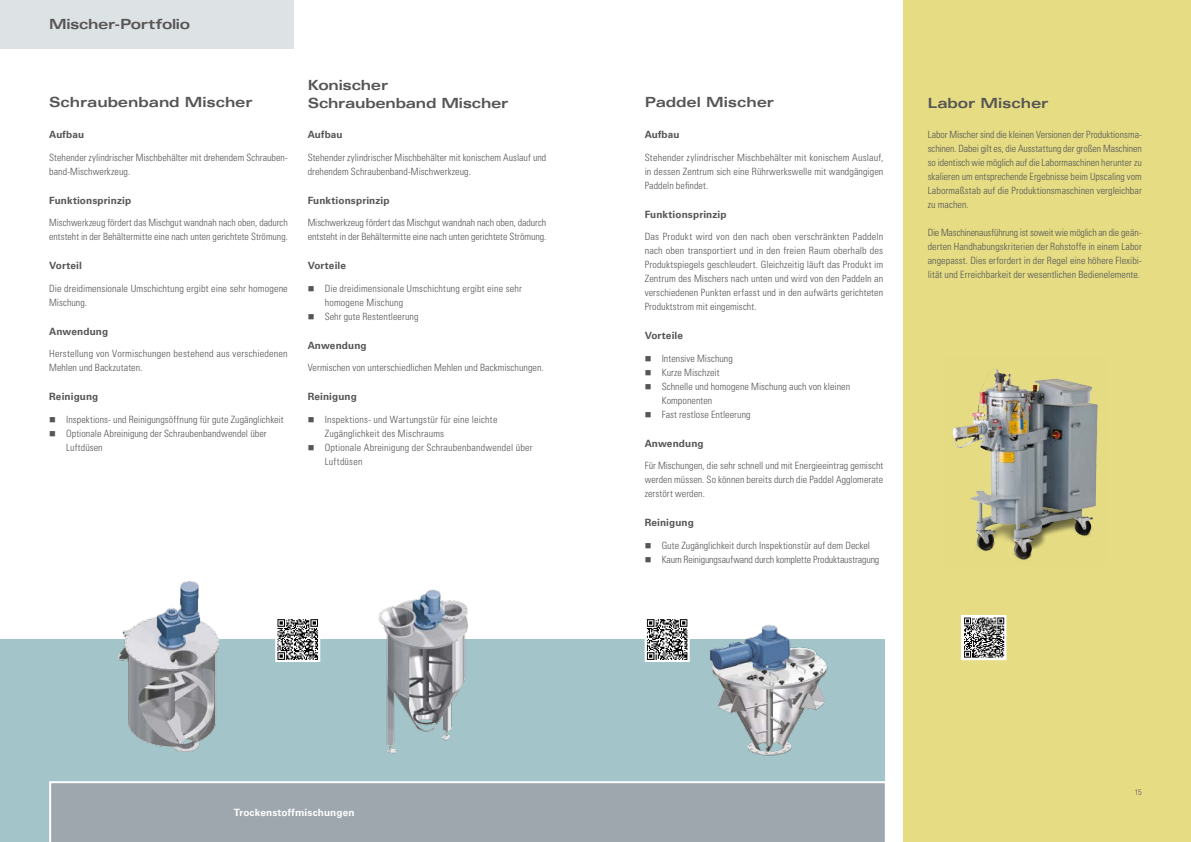
<style>
.page{position:relative;width:1191px;height:842px;background:#fff}
.page>*{position:absolute;margin:0;border:0;box-sizing:border-box;transform-origin:0 0}
.t1{font:700 expanded 14px/18px "Univers LT Std";letter-spacing:-.015em;color:#565655}
.t2{font:300 condensed 10px/14px "Univers LT Std";letter-spacing:.005em;color:#565655}
.t3{font:700 10px "Univers LT Std";letter-spacing:.01em;color:#565655}
.t4{font:300 condensed 10px "Univers LT Std";letter-spacing:-.015em;color:#565655}
.t5{font:700 10px "Univers LT Std";letter-spacing:.015em;color:#fff}
.t6{font:300 condensed 8px "Univers LT Std";color:#565655}
</style>
<div class="page">
<div style="left:0;top:639px;width:884px;height:203px;background:#a3c5c9"></div>
<div style="left:903px;top:0;width:288px;height:842px;background:#e5dc84"></div>
<div style="left:0;top:0;width:293px;height:49px;background:#dde2e5"></div>
<img style="left:118px;top:582px;width:101px;height:170px">
<img style="left:378px;top:589px;width:90px;height:165px">
<img style="left:710px;top:624px;width:118px;height:132px">
<img style="left:982px;top:368px;width:116px;height:192px">
<img style="left:952px;top:369px;width:63px;height:181px">
<div style="left:49px;top:781px;width:836px;height:61px;background:#9da7ad"></div>
<svg style="left:278px;top:620px;width:39px;height:39px;background:#808080"></svg>
<div style="left:275px;top:617px;width:45px;height:45px;border:2px solid #fff"></div>
<svg style="left:647px;top:620px;width:39px;height:39px;background:#828282"></svg>
<div style="left:644px;top:617px;width:45px;height:45px;border:2px solid #fff"></div>
<div style="left:963px;top:616px;width:42px;height:43px;background:#fff"></div>
<svg style="left:964px;top:617px;width:40px;height:41px;background:#7f7f7f"></svg>
<div style="left:961px;top:615px;width:45px;height:45px;border:1px solid #fff"></div>
<h1 class="t1" style="left:49px;top:15px;width:142px">Mischer-Portfolio</h1>
<h1 class="t1" style="left:49px;top:93px;width:205px">Schraubenband Mischer</h1>
<p class="t3" style="left:49px;top:129px;width:36px">Aufbau</p>
<p class="t2" style="left:49px;top:150px;width:240px">Stehender zylindrischer Mischbehälter mit drehendem Schrauben&shy;band-Mischwerkzeug.</p>
<p class="t3" style="left:49px;top:194px;width:83px">Funktionsprinzip</p>
<p class="t2" style="left:49px;top:216px;width:240px">Mischwerkzeug fördert das Mischgut wandnah nach oben, dadurch entsteht in der Behältermitte eine nach unten gerichtete Strömung.</p>
<p class="t3" style="left:49px;top:260px;width:34px">Vorteil</p>
<p class="t2" style="left:49px;top:281px;width:240px">Die dreidimensionale Umschichtung ergibt eine sehr homogene<br>Mischung.</p>
<p class="t3" style="left:49px;top:325px;width:61px">Anwendung</p>
<p class="t2" style="left:49px;top:347px;width:240px">Herstellung von Vormischungen bestehend aus verschiedenen<br>Mehlen und Backzutaten.</p>
<p class="t3" style="left:49px;top:391px;width:51px">Reinigung</p>
<p class="t2" style="left:49px;top:412px;width:236px">■ Inspektions- und Reinigungsöffnung für gute Zugänglichkeit</p>
<p class="t2" style="left:66px;top:426px;width:202px;text-indent:-17px">■ Optionale Abreinigung der Schraubenbandwendel über<br>Luftdüsen</p>
<h1 class="t1" style="left:308px;top:76px;width:202px">Konischer<br>Schraubenband Mischer</h1>
<p class="t3" style="left:308px;top:129px;width:36px">Aufbau</p>
<p class="t2" style="left:308px;top:150px;width:240px">Stehender zylindrischer Mischbehälter mit konischem Auslauf und drehendem Schraubenband-Mischwerkzeug.</p>
<p class="t3" style="left:308px;top:194px;width:83px">Funktionsprinzip</p>
<p class="t2" style="left:308px;top:216px;width:240px">Mischwerkzeug fördert das Mischgut wandnah nach oben, dadurch entsteht in der Behältermitte eine nach unten gerichtete Strömung.</p>
<p class="t3" style="left:308px;top:260px;width:40px">Vorteile</p>
<p class="t2" style="left:325px;top:281px;width:199px;text-indent:-17px">■ Die dreidimensionale Umschichtung ergibt eine sehr homogene Mischung</p>
<p class="t2" style="left:308px;top:309px;width:112px">■ Sehr gute Restentleerung</p>
<p class="t3" style="left:308px;top:339px;width:61px">Anwendung</p>
<p class="t2" style="left:308px;top:361px;width:237px">Vermischen von unterschiedlichen Mehlen und Backmischungen.</p>
<p class="t3" style="left:308px;top:391px;width:51px">Reinigung</p>
<p class="t2" style="left:325px;top:412px;width:174px;text-indent:-17px">■ Inspektions- und Wartungstür für eine leichte<br>Zugänglichkeit des Mischraums</p>
<p class="t2" style="left:325px;top:440px;width:209px;text-indent:-17px">■ Optionale Abreinigung der Schraubenbandwendel über<br>Luftdüsen</p>
<p class="t5" style="left:234px;top:806px;width:122px">Trockenstoffmischungen</p>
<h1 class="t1" style="left:644px;top:93px;width:131px">Paddel Mischer</h1>
<p class="t3" style="left:644px;top:129px;width:36px">Aufbau</p>
<p class="t2" style="left:644px;top:150px;width:240px;text-align:justify">Stehender zylindrischer Mischbehälter mit konischem Auslauf, in dessen Zentrum sich eine Rührwerkswelle mit wandgängigen Paddeln befindet.</p>
<p class="t3" style="left:644px;top:208px;width:83px">Funktionsprinzip</p>
<p class="t2" style="left:644px;top:230px;width:240px;text-align:justify">Das Produkt wird von den nach oben verschränkten Paddeln nach oben transportiert und in den freien Raum oberhalb des Produktspiegels geschleudert. Gleichzeitig läuft das Produkt im Zentrum des Mischers nach unten und wird von den Paddeln an verschiedenen Punkten erfasst und in den aufwärts gerichteten Produktstrom mit eingemischt.</p>
<p class="t3" style="left:644px;top:330px;width:40px">Vorteile</p>
<p class="t2" style="left:644px;top:351px;width:90px">■ Intensive Mischung</p>
<p class="t2" style="left:644px;top:365px;width:76px">■ Kurze Mischzeit</p>
<p class="t2" style="left:661px;top:379px;width:190px;text-indent:-17px">■ Schnelle und homogene Mischung auch von kleinen<br>Komponenten</p>
<p class="t2" style="left:644px;top:407px;width:107px">■ Fast restlose Entleerung</p>
<p class="t3" style="left:644px;top:437px;width:61px">Anwendung</p>
<p class="t2" style="left:644px;top:459px;width:240px;text-align:justify">Für Mischungen, die sehr schnell und mit Energieeintrag gemischt werden müssen. So können bereits durch die Paddel Agglomerate zerstört werden.</p>
<p class="t3" style="left:644px;top:517px;width:51px">Reinigung</p>
<p class="t2" style="left:644px;top:538px;width:227px">■ Gute Zugänglichkeit durch Inspektionstür auf dem Deckel</p>
<p class="t4" style="left:644px;top:553px;width:236px">■ Kaum Reinigungsaufwand durch komplette Produktaustragung</p>
<h1 class="t1" style="left:927px;top:94px;width:122px">Labor Mischer</h1>
<p class="t2" style="left:927px;top:128px;width:216px;text-align:justify">Labor Mischer sind die kleinen Versionen der Produktionsma&shy;schinen. Dabei gilt es, die Ausstattung der großen Maschinen so identisch wie möglich auf die Labormaschinen herunter zu skalieren um entsprechende Ergebnisse beim Upscaling vom Labormaßstab auf die Produktionsmaschinen vergleichbar zu machen.</p>
<p class="t2" style="left:927px;top:226px;width:215px;text-align:justify">Die Maschinenausführung ist soweit wie möglich an die geän&shy;derten Handhabungskriterien der Rohstoffe in einem Labor angepasst. Dies erfordert in der Regel eine höhere Flexibi&shy;lität und Erreichbarkeit der wesentlichen Bedienelemente.</p>
<p class="t6" style="left:1135px;top:788px;width:8px">15</p>
</div>
